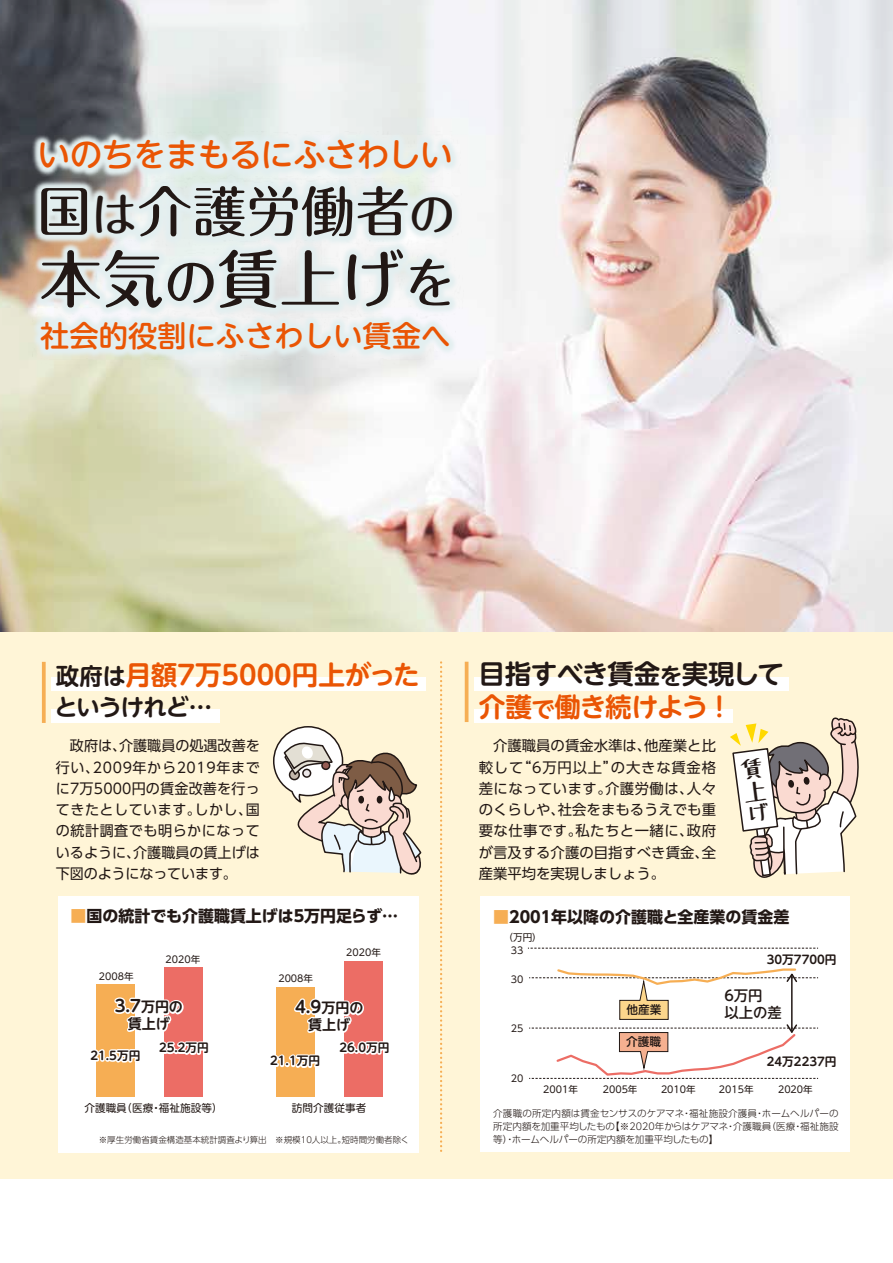
<style>
.page{position:relative;width:893px;height:1263px;background:#fff}
.page>*{position:absolute;margin:0;border:0;box-sizing:border-box;transform-origin:0 0}
.t1{font:500 62.25px "Maru Fo Pro";color:#221815}
.t2{font:500 54.45px "Maru Fo Pro";color:#221815}
.t3{font:500 32.7px "UD Shin M Go Pro";letter-spacing:-.02em;color:#ea5504}
.t4{font:500 29.25px "UD Shin M Go Pro";color:#ea5504}
.t5{font:700 26.55px/33px "UD Shin M Go Pro De";letter-spacing:-.03em;color:#221815}
.t6{font:700 26.55px "UD Shin M Go Pro De";color:#ea5504}
.t7{font:700 23.4px "UD Shin M Go Pro De";letter-spacing:-.045em;color:#221815}
.t8{font:700 16.35px "UD Shin M Go Pro De";color:#221815}
.t9{font:700 15.9px "UD Shin Go Pro";color:#221815}
.t10{font:14.4px/21.3px "UD Shin Go Pro";color:#221815;text-align:justify}
.t11{font:500 14.4px/17px "UD Shin M Go Pro";color:#221815}
.t12{font:700 13.95px "UD Shin M Go Pro De";letter-spacing:-.005em;color:#221815}
.t13{font:700 11.7px "UD Shin M Go Pro De";color:#221815}
.t14{font:500 11.7px "UD Shin M Go Pro";color:#221815}
.t15{font:10.65px "UD Shin M Go Pro";color:#221815}
.t16{font:300 9.6px/12.8px "UD Shin Go Pro";color:#221815;text-align:justify}
.t17{font:9.6px "UD Shin M Go Pro";color:#221815}
.t18{font:9.6px "UD Shin Go Pro";color:#221815}
.t19{font:300 8.55px "UD Shin Go Pro";color:#221815}
.s1{font-size:46.2px}
.s2{font-size:52.8px}
.s3{font-size:23.4px;color:#221815}
.s4{font-size:23.4px}
.s5{color:#ea5504}
.s6{font-size:23.4px;color:#ea5504}
.s7{color:#f6ae54}
.s8{font-size:13.95px}
</style>
<div class="page">
<div style="left:0;top:632px;width:893px;height:546px;background:#fff5d7"></div>
<img style="left:0;top:0;width:893px;height:632px">
<img style="left:0;top:188px;width:516px;height:185px">
<img style="left:0;top:79px;width:512px;height:159px">
<img style="left:0;top:262px;width:510px;height:154px">
<svg style="left:42px;top:662px;width:4px;height:61px"></svg>
<div style="left:51px;top:678px;width:374px;height:13px;background:#fff"></div>
<div style="left:51px;top:709px;width:169px;height:13px;background:#fff"></div>
<hr style="left:465px;top:662px;width:3px;height:60px;background:#f6ae54">
<div style="left:474px;top:678px;width:314px;height:13px;background:#fff"></div>
<div style="left:474px;top:709px;width:259px;height:13px;background:#fff"></div>
<div style="left:480px;top:897px;width:370px;height:255px;background:#fff"></div>
<div style="left:58px;top:896px;width:360px;height:257px;background:#fff"></div>
<div style="left:96px;top:985px;width:39px;height:112px;background:#f6ae54"></div>
<div style="left:276px;top:988px;width:39px;height:109px;background:#f6ae54"></div>
<div style="left:164px;top:968px;width:39px;height:129px;background:#ec6d65"></div>
<div style="left:344px;top:962px;width:38px;height:135px;background:#ec6d65"></div>
<svg style="left:96px;top:1049px;width:39px;height:14px"></svg>
<svg style="left:164px;top:1041px;width:39px;height:14px"></svg>
<svg style="left:276px;top:961px;width:107px;height:109px"></svg>
<svg style="left:112px;top:967px;width:73px;height:65px"></svg>
<svg style="left:440px;top:662px;width:2px;height:490px"></svg>
<img style="left:0;top:268px;width:2px;height:176px">
<svg style="left:273px;top:726px;width:149px;height:172px"></svg>
<svg style="left:528px;top:717px;width:331px;height:362px"></svg>
<h3 class="t3" style="left:37px;top:128px;width:417px">いのちをまもるにふさわしい</h3>
<h2 class="t2" style="left:37px;top:168px;width:420px">国<span class="s1">は</span>介護労働者<span class="s1">の</span></h2>
<h1 class="t1" style="left:40px;top:229px;width:418px">本気<span class="s2">の</span>賃上げ<span class="s2">を</span></h1>
<h3 class="t4" style="left:40px;top:312px;width:412px">社会的役割にふさわしい賃金へ</h3>
<h3 class="t6" style="left:56px;top:653px;width:365px"><span class="s3">政府は</span>月額7万5000円上がった</h3>
<h3 class="t7" style="left:55px;top:688px;width:159px">というけれど…</h3>
<p class="t10" style="left:56px;top:735px;width:205px">　政府は、介護職員の処遇改善を行い、2009年から2019年までに7万5000円の賃金改善を行ってきたとしています。しかし、国の統計調査でも明らかになっているように、介護職員の賃上げは下図のようになっています。</p>
<h3 class="t5" style="left:479px;top:656px;width:307px">目指すべき賃金<span class="s4">を</span>実現して<span class="s5">介護</span><span class="s6">で</span><span class="s5">働き続けよう !</span></h3>
<p class="t10" style="left:479px;top:735px;width:239px">　介護職員の賃金水準は、他産業と比較して“6万円以上”の大きな賃金格差になっています。介護労働は、人々のくらしや、社会をまもるうえでも重要な仕事です。私たちと一緒に、政府が言及する介護の目指すべき賃金、全産業平均を実現しましょう。</p>
<p class="t9" style="left:71px;top:903px;width:329px"><span class="s7">■</span>国の統計でも介護職賃上げは5万円足らず…</p>
<p class="t9" style="left:493px;top:904px;width:298px"><span class="s7">■</span>2001年以降の介護職と全産業の賃金差</p>
<p class="t18" style="left:511px;top:942px;width:14px">33</p>
<p class="t18" style="left:511px;top:971px;width:14px">30</p>
<p class="t18" style="left:504px;top:930px;width:40px">（万円）</p>
<p class="t17" style="left:346px;top:944px;width:36px">2020年</p>
<p class="t13" style="left:767px;top:950px;width:71px">30万7700円</p>
<p class="t11" style="left:724px;top:986px;width:59px">6万円<br>以上の差</p>
<p class="t13" style="left:767px;top:1051px;width:71px">24万2237円</p>
<p class="t17" style="left:166px;top:951px;width:36px">2020年</p>
<p class="t17" style="left:99px;top:969px;width:36px">2008年</p>
<p class="t17" style="left:278px;top:971px;width:36px">2008年</p>
<p class="t8" style="left:115px;top:993px;width:70px">3.7<span class="s8">万円の</span></p>
<p class="t12" style="left:128px;top:1012px;width:43px">賃上げ</p>
<p class="t8" style="left:295px;top:994px;width:70px">4.9<span class="s8">万円の</span></p>
<p class="t12" style="left:308px;top:1013px;width:43px">賃上げ</p>
<p class="t14" style="left:626px;top:1000px;width:37px">他産業</p>
<p class="t18" style="left:511px;top:1021px;width:14px">25</p>
<p class="t14" style="left:626px;top:1032px;width:37px">介護職</p>
<p class="t13" style="left:159px;top:1038px;width:51px">25.2万円</p>
<p class="t13" style="left:340px;top:1038px;width:51px">26.0万円</p>
<p class="t13" style="left:90px;top:1046px;width:51px">21.5万円</p>
<p class="t13" style="left:270px;top:1051px;width:51px">21.1万円</p>
<p class="t15" style="left:84px;top:1099px;width:140px">介護職員（医療・福祉施設等）</p>
<p class="t15" style="left:292px;top:1099px;width:76px">訪問介護従事者</p>
<p class="t19" style="left:99px;top:1133px;width:312px">※厚生労働省賃金構造基本統計調査より算出　※規模10人以上。短時間労働者除く</p>
<p class="t18" style="left:511px;top:1070px;width:14px">20</p>
<p class="t17" style="left:543px;top:1082px;width:36px">2001年</p>
<p class="t17" style="left:603px;top:1082px;width:36px">2005年</p>
<p class="t17" style="left:661px;top:1082px;width:36px">2010年</p>
<p class="t17" style="left:719px;top:1082px;width:36px">2015年</p>
<p class="t17" style="left:778px;top:1082px;width:36px">2020年</p>
<p class="t16" style="left:493px;top:1107px;width:347px">介護職の所定内額は賃金センサスのケアマネ・福祉施設介護員・ホームヘルパーの所定内額を加重平均したもの【※2020年からはケアマネ・介護職員（医療・福祉施設等）・ホームヘルパーの所定内額を加重平均したもの】</p>
</div>
